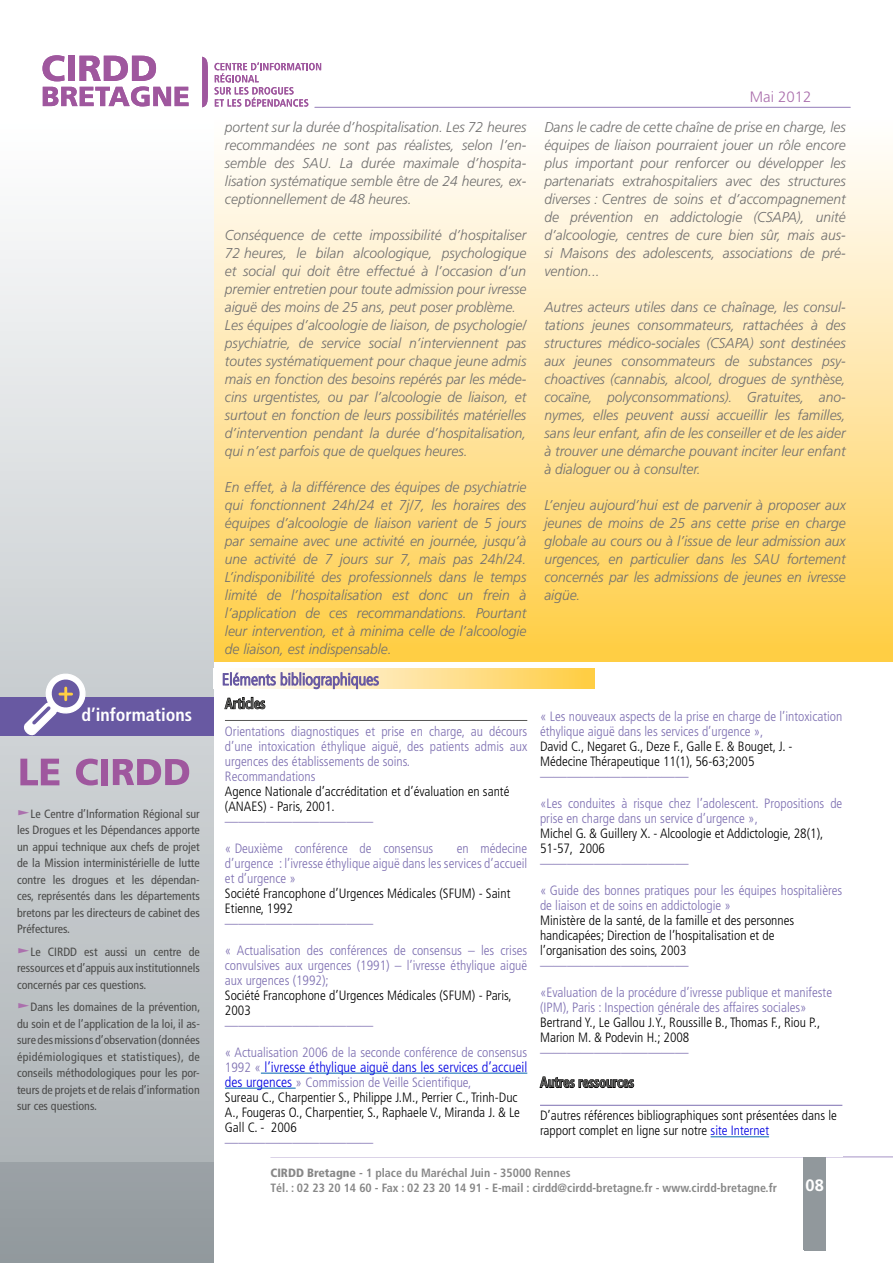
<style>
.page{position:relative;width:893px;height:1263px;background:#fff}
.page>*{position:absolute;margin:0;border:0;box-sizing:border-box;transform-origin:0 0}
.t1{font:700 condensed 18px "Frutiger";color:#fff}
.t2{font:700 16.5px "Frutiger";color:#fff}
.t3{font:700 condensed 15px "Frutiger";color:#575756;scale:.85 1}
.t4{font:300 15px "Frutiger";color:#ab70ad}
.t5{font:italic 300 14.25px/18px "Frutiger";color:#706f6f;text-align:justify}
.t6{font:300 condensed 14.25px "Frutiger";color:#0000e1}
.t7{font:300 condensed 13.5px/15px "Frutiger";color:#7d6fb1}
.t8{font:300 condensed 13.5px/15px "Frutiger";color:#000}
.t9{font:condensed 12px/16.5px "Frutiger";color:#4a4a49;text-align:justify}
.t10{font:700 condensed 12px/15px "Frutiger";color:#878787}
.s1{color:#ab70ad}
.s2{font-size:13.5px;color:#7d6fb1}
.s3{font-size:14.25px;color:#0000e1}
.s4{color:#7d6fb1}
.s5{color:#0000e1}
.s6{font-weight:900}
</style>
<div class="page">
<hr style="left:270px;top:1157px;width:623px;height:1px;background:#a794c6">
<div style="left:213px;top:115px;width:680px;height:547px;background:linear-gradient(to bottom,#fff,#ffcd47)"></div>
<svg style="left:0;top:232px;width:213px;height:1031px;background:#d1d5d7"></svg>
<hr style="left:315px;top:107px;width:535px;height:1px;background:#a794c6">
<div style="left:804px;top:1157px;width:21px;height:94px;background:#91989c"></div>
<div style="left:0;top:729px;width:213px;height:433px;background:linear-gradient(to bottom,#cdd1d5,#b0b5b8)"></div>
<svg style="left:76px;top:758px;width:22px;height:27px"></svg>
<div style="left:101px;top:759px;width:7px;height:26px;background:#9f579e"></div>
<svg style="left:113px;top:759px;width:76px;height:26px;background:#b084b1"></svg>
<svg style="left:20px;top:759px;width:39px;height:26px"></svg>
<svg style="left:43px;top:55px;width:146px;height:51px"></svg>
<svg style="left:214px;top:62px;width:107px;height:45px"></svg>
<svg style="left:202px;top:57px;width:6px;height:50px"></svg>
<div style="left:0;top:697px;width:213px;height:38px;background:#6859a2"></div>
<svg style="left:22px;top:672px;width:67px;height:65px"></svg>
<div style="left:213px;top:669px;width:381px;height:20px;background:linear-gradient(to right,#fff,#ffcd47)"></div>
<svg style="left:223px;top:672px;width:156px;height:17px;background:#c7bac4"></svg>
<hr style="left:225px;top:720px;width:302px;height:1px;background:#575756">
<hr style="left:261px;top:1073px;width:266px;height:1px;background:#0064ae">
<hr style="left:225px;top:1088px;width:71px;height:1px;background:#0064ae">
<svg style="left:225px;top:697px;width:40px;height:12px"></svg>
<hr style="left:540px;top:1105px;width:302px;height:1px;background:#7d6fb1">
<hr style="left:711px;top:1136px;width:58px;height:1px;background:#0064ae">
<svg style="left:540px;top:1076px;width:94px;height:12px"></svg>
<p class="t1" style="left:81px;top:704px;width:112px">d’informations</p>
<p class="t9" style="left:17px;top:805px;width:184px"><span class="s1">❑</span>Le Centre d’Information Régional sur les Drogues et les Dépendances apporte un appui technique aux chefs de projet de la Mission interministérielle de lutte contre les drogues et les dépendan&shy;ces, représentés dans les départements bretons par les directeurs de cabinet des Préfectures.</p>
<p class="t9" style="left:17px;top:943px;width:184px"><span class="s1">❑</span>Le CIRDD est aussi un centre de ressources et d’appuis aux institutionnels concernés par ces questions.</p>
<p class="t9" style="left:17px;top:999px;width:185px"><span class="s1">❑</span>Dans les domaines de la prévention, du soin et de l’application de la loi, il as&shy;sure des missions d’observation (données épidémiologiques et statistiques), de conseils méthodologiques pour les por&shy;teurs de projets et de relais d’information sur ces questions.</p>
<p class="t5" style="left:225px;top:118px;width:303px">portent sur la durée d’hospitalisation. Les 72 heures recommandées ne sont pas réalistes, selon l’en&shy;semble des SAU. La durée maximale d’hospita&shy;lisation systématique semble être de 24 heures, ex&shy;ceptionnellement de 48 heures.</p>
<p class="t5" style="left:225px;top:226px;width:303px;text-align:left">Conséquence de cette impossibilité d’hospitaliser 72 heures, le bilan alcoologique, psychologique et social qui doit être effectué à l’occasion d’un premier entretien pour toute admission pour ivresse aiguë des moins de 25 ans, peut poser problème.<br>Les équipes d’alcoologie de liaison, de psychologie/ psychiatrie, de service social n’interviennent pas toutes systématiquement pour chaque jeune admis mais en fonction des besoins repérés par les méde&shy;cins urgentistes, ou par l’alcoologie de liaison, et surtout en fonction de leurs possibilités matérielles d’intervention pendant la durée d’hospitalisation, qui n’est parfois que de quelques heures.</p>
<p class="t5" style="left:225px;top:478px;width:303px">En effet, à la différence des équipes de psychiatrie qui fonctionnent 24h/24 et 7j/7, les horaires des équipes d’alcoologie de liaison varient de 5 jours par semaine avec une activité en journée, jusqu’à une activité de 7 jours sur 7, mais pas 24h/24.<br>L’indisponibilité des professionnels dans le temps limité de l’hospitalisation est donc un frein à l’application de ces recommandations. Pourtant leur intervention, et à minima celle de l’alcoologie de liaison, est indispensable.</p>
<p class="t4" style="left:750px;top:88px;width:63px">Mai 2012</p>
<p class="t5" style="left:544px;top:118px;width:303px">Dans le cadre de cette chaîne de prise en charge, les équipes de liaison pourraient jouer un rôle encore plus important pour renforcer ou développer les partenariats extrahospitaliers avec des structures diverses : Centres de soins et d’accompagnement de prévention en addictologie (CSAPA), unité d’alcoologie, centres de cure bien sûr, mais aus&shy;si Maisons des adolescents, associations de pré&shy;vention...</p>
<p class="t5" style="left:544px;top:298px;width:303px">Autres acteurs utiles dans ce chaînage, les consul&shy;tations jeunes consommateurs, rattachées à des structures médico-sociales (CSAPA) sont destinées aux jeunes consommateurs de substances psy&shy;choactives (cannabis, alcool, drogues de synthèse, cocaïne, polyconsommations). Gratuites, ano&shy;nymes, elles peuvent aussi accueillir les familles, sans leur enfant, afin de les conseiller et de les aider à trouver une démarche pouvant inciter leur enfant à dialoguer ou à consulter.</p>
<p class="t5" style="left:544px;top:496px;width:303px">L’enjeu aujourd’hui est de parvenir à proposer aux jeunes de moins de 25 ans cette prise en charge globale au cours ou à l’issue de leur admission aux urgences, en particulier dans les SAU fortement concernés par les admissions de jeunes en ivresse aigüe.</p>
<p class="t3" style="left:225px;top:694px;width:49px">Articles</p>
<p class="t7" style="left:225px;top:724px;width:304px">Orientations diagnostiques et prise en charge, au décours d’une intoxication éthylique aiguë, des patients admis aux urgences des établissements de soins.<br>Recommandations</p>
<p class="t8" style="left:225px;top:784px;width:286px">Agence Nationale d’accréditation et d’évaluation en santé (ANAES) - Paris, 2001.</p>
<p class="t7" style="left:225px;top:808px;width:210px;line-height:27px">———————————<br>« Deuxième conférence de consensus</p>
<p class="t7" style="left:225px;top:841px;width:304px;text-align:justify;text-indent:232px">en médecine d’urgence : l’ivresse éthylique aiguë dans les services d’accueil et d’urgence »</p>
<p class="t8" style="left:225px;top:886px;width:287px">Société Francophone d’Urgences Médicales (SFUM) - Saint<br>Etienne, 1992</p>
<p class="t7" style="left:225px;top:910px;width:304px;line-height:27px">———————————<br>« Actualisation des conférences de consensus – les crises</p>
<p class="t7" style="left:225px;top:958px;width:304px">convulsives aux urgences (1991) – l’ivresse éthylique aiguë aux urgences (1992);</p>
<p class="t8" style="left:225px;top:988px;width:288px">Société Francophone d’Urgences Médicales (SFUM) - Paris,<br>2003</p>
<p class="t7" style="left:225px;top:1012px;width:304px;line-height:27px">———————————<br>« Actualisation 2006 de la seconde conférence de consensus</p>
<p class="t6" style="left:225px;top:1059px;width:304px"><span class="s2">1992 «</span> l’ivresse éthylique aiguë dans les services d’accueil</p>
<p class="t8" style="left:225px;top:1075px;width:297px"><span class="s3">des urgences</span> <span class="s4">» Commission de Veille Scientifique,<br></span>Sureau C., Charpentier S., Philippe J.M., Perrier C., Trinh-Duc A., Fougeras O., Charpentier, S., Raphaele V., Miranda J. &amp; Le Gall C. - 2006</p>
<p class="t7" style="left:225px;top:1135px;width:150px">———————————</p>
<p class="t7" style="left:540px;top:709px;width:304px">« Les nouveaux aspects de la prise en charge de l’intoxication éthylique aiguë dans les services d’urgence »,</p>
<p class="t8" style="left:540px;top:739px;width:254px">David C., Negaret G., Deze F., Galle E. &amp; Bouget, J. -<br>Médecine Thérapeutique 11(1), 56-63;2005</p>
<p class="t7" style="left:540px;top:763px;width:304px;line-height:27px">———————————<br>«Les conduites à risque chez l’adolescent. Propositions de</p>
<p class="t7" style="left:540px;top:811px;width:219px">prise en charge dans un service d’urgence »,</p>
<p class="t8" style="left:540px;top:826px;width:285px">Michel G. &amp; Guillery X. - Alcoologie et Addictologie, 28(1),<br>51-57, 2006</p>
<p class="t7" style="left:540px;top:850px;width:304px;line-height:27px">———————————<br>« Guide des bonnes pratiques pour les équipes hospitalières</p>
<p class="t7" style="left:540px;top:898px;width:192px">de liaison et de soins en addictologie »</p>
<p class="t8" style="left:540px;top:913px;width:256px">Ministère de la santé, de la famille et des personnes handicapées; Direction de l’hospitalisation et de l’organisation des soins, 2003</p>
<p class="t7" style="left:540px;top:952px;width:294px;line-height:27px">———————————<br>«Evaluation de la procédure d’ivresse publique et manifeste</p>
<p class="t7" style="left:540px;top:1000px;width:268px">(IPM), Paris : Inspection générale des affaires sociales»</p>
<p class="t8" style="left:540px;top:1015px;width:282px">Bertrand Y., Le Gallou J.Y., Roussille B., Thomas F., Riou P.,<br>Marion M. &amp; Podevin H.; 2008</p>
<p class="t7" style="left:540px;top:1045px;width:150px">———————————</p>
<p class="t3" style="left:540px;top:1073px;width:112px">Autres ressources</p>
<p class="t8" style="left:540px;top:1108px;width:298px">D’autres références bibliographiques sont présentées dans le rapport complet en ligne sur notre <span class="s5">site Internet</span></p>
<p class="t10" style="left:270px;top:1165px;width:508px"><span class="s6">CIRDD Bretagne</span> - 1 place du Maréchal Juin - 35000 Rennes<br>Tél. : 02 23 20 14 60 - Fax : 02 23 20 14 91 - E-mail : cirdd@cirdd-bretagne.fr - www.cirdd-bretagne.fr</p>
<p class="t2" style="left:805px;top:1175px;width:20px">1008</p>
</div>
